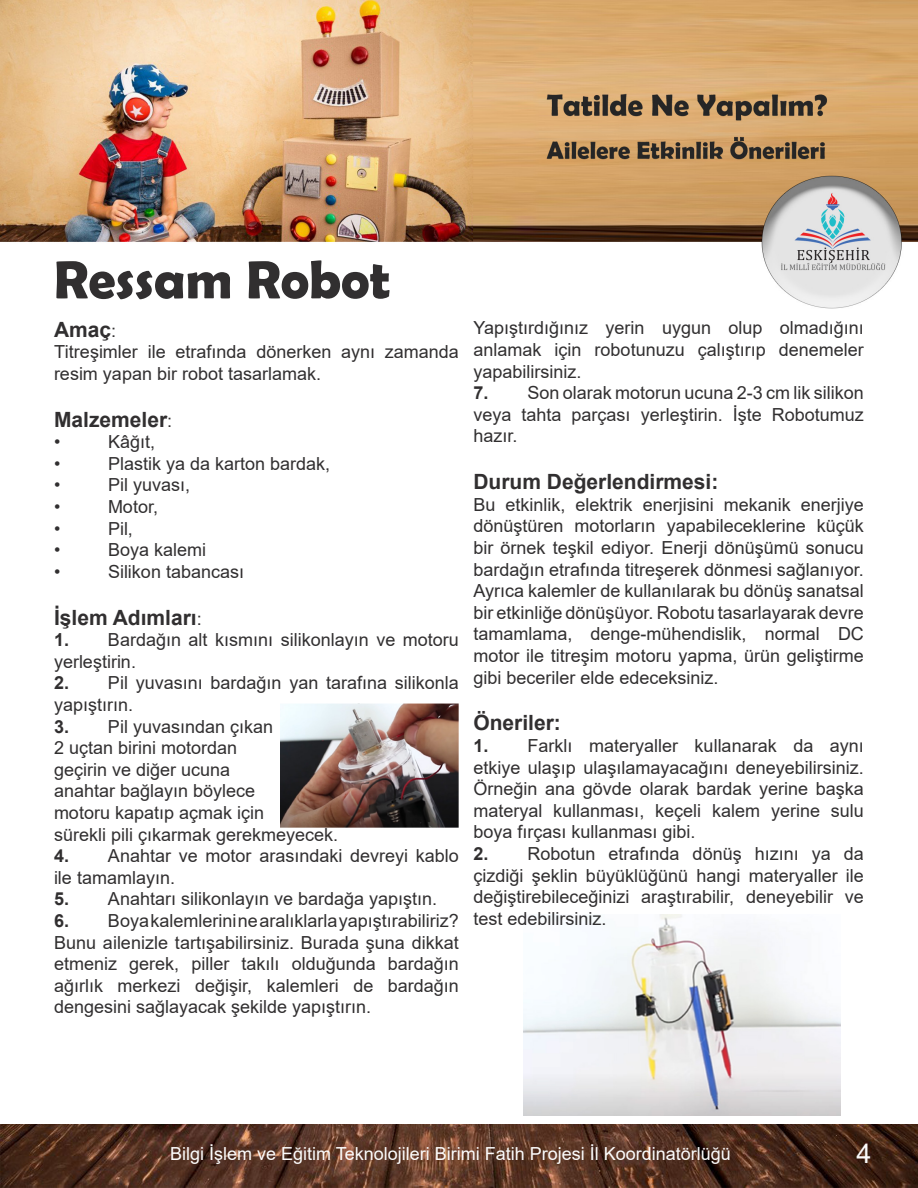
<style>
.page{position:relative;width:918px;height:1188px;background:#fff}
.page>*{position:absolute;margin:0;border:0;box-sizing:border-box;transform-origin:0 0}
.t1{font:700 54px "Berlin Sans FB Demi";color:#312f30}
.t2{font:27px "Arial";color:#fafafa}
.t3{font:700 21px "Arial";color:#312f30}
.t4{font:18px/21.6px "Arial";color:#312f30;text-align:justify}
.t5{font:18px "Arial";color:#fcfcfc}
.s1{font-weight:400;font-size:18px}
.s2{font-weight:700}
</style>
<div class="page">
<img style="left:0;top:0;width:918px;height:309px">
<img style="left:0;top:1124px;width:918px;height:64px">
<img style="left:281px;top:703px;width:178px;height:125px">
<img style="left:524px;top:914px;width:317px;height:201px">
<p class="t1" style="left:54px;top:248px;width:338px">Ressam Robot</p>
<p class="t3" style="left:54px;top:314px;width:64px">Amaç<span class="s1">:</span></p>
<p class="t4" style="left:54px;top:341px;width:406px">Titreşimler ile etrafında dönerken aynı zamanda resim yapan bir robot tasarlamak.</p>
<p class="t3" style="left:54px;top:404px;width:120px">Malzemeler<span class="s1">:</span></p>
<p class="t4" style="left:54px;top:431px;width:8px">•</p>
<p class="t4" style="left:108px;top:431px;width:49px">Kâğıt,</p>
<p class="t4" style="left:54px;top:453px;width:8px">•</p>
<p class="t4" style="left:108px;top:453px;width:224px">Plastik ya da karton bardak,</p>
<p class="t4" style="left:54px;top:474px;width:8px">•</p>
<p class="t4" style="left:108px;top:474px;width:84px">Pil yuvası,</p>
<p class="t4" style="left:54px;top:496px;width:8px">•</p>
<p class="t4" style="left:108px;top:496px;width:52px">Motor,</p>
<p class="t4" style="left:54px;top:517px;width:8px">•</p>
<p class="t4" style="left:108px;top:517px;width:27px">Pil,</p>
<p class="t4" style="left:54px;top:539px;width:8px">•</p>
<p class="t4" style="left:108px;top:539px;width:100px">Boya kalemi</p>
<p class="t4" style="left:54px;top:561px;width:8px">•</p>
<p class="t4" style="left:108px;top:561px;width:138px">Silikon tabancası</p>
<p class="t3" style="left:54px;top:602px;width:149px">İşlem Adımları<span class="s1">:</span></p>
<p class="t4" style="left:54px;top:629px;width:406px"><span class="s2">1.</span> Bardağın alt kısmını silikonlayın ve motoru yerleştirin.</p>
<p class="t4" style="left:54px;top:672px;width:406px"><span class="s2">2.</span> Pil yuvasını bardağın yan tarafına silikonla yapıştırın.</p>
<p class="t4" style="left:54px;top:715px;width:221px"><span class="s2">3.</span> Pil yuvasından çıkan</p>
<p class="t4" style="left:54px;top:737px;width:185px">2 uçtan birini motordan</p>
<p class="t4" style="left:54px;top:759px;width:178px">geçirin ve diğer ucuna</p>
<p class="t4" style="left:54px;top:780px;width:203px">anahtar bağlayın böylece</p>
<p class="t4" style="left:54px;top:802px;width:212px">motoru kapatıp açmak için</p>
<p class="t4" style="left:54px;top:823px;width:286px">sürekli pili çıkarmak gerekmeyecek.</p>
<p class="t4" style="left:54px;top:845px;width:406px"><span class="s2">4.</span> Anahtar ve motor arasındaki devreyi kablo ile tamamlayın.</p>
<p class="t4" style="left:54px;top:888px;width:385px"><span class="s2">5.</span> Anahtarı silikonlayın ve bardağa yapıştın.</p>
<p class="t4" style="left:54px;top:910px;width:406px"><span class="s2">6.</span> Boya kalemlerini ne aralıklarla yapıştırabiliriz?<br>Bunu ailenizle tartışabilirsiniz. Burada şuna dikkat etmeniz gerek, piller takılı olduğunda bardağın ağırlık merkezi değişir, kalemleri de bardağın dengesini sağlayacak şekilde yapıştırın.</p>
<p class="t4" style="left:473px;top:317px;width:392px">Yapıştırdığınız yerin uygun olup olmadığını anlamak için robotunuzu çalıştırıp denemeler yapabilirsiniz.</p>
<p class="t4" style="left:473px;top:382px;width:392px"><span class="s2">7.</span> Son olarak motorun ucuna 2-3 cm lik silikon veya tahta parçası yerleştirin. İşte Robotumuz hazır.</p>
<p class="t3" style="left:473px;top:467px;width:247px">Durum Değerlendirmesi:</p>
<p class="t4" style="left:473px;top:494px;width:392px">Bu etkinlik, elektrik enerjisini mekanik enerjiye dönüştüren motorların yapabileceklerine küçük bir örnek teşkil ediyor. Enerji dönüşümü sonucu bardağın etrafında titreşerek dönmesi sağlanıyor.<br>Ayrıca kalemler de kullanılarak bu dönüş sanatsal bir etkinliğe dönüşüyor. Robotu tasarlayarak devre tamamlama, denge-mühendislik, normal DC motor ile titreşim motoru yapma, ürün geliştirme gibi beceriler elde edeceksiniz.</p>
<p class="t3" style="left:473px;top:708px;width:89px">Öneriler:</p>
<p class="t4" style="left:473px;top:735px;width:392px"><span class="s2">1.</span> Farklı materyaller kullanarak da aynı etkiye ulaşıp ulaşılamayacağını deneyebilirsiniz.<br>Örneğin ana gövde olarak bardak yerine başka materyal kullanması, keçeli kalem yerine sulu boya fırçası kullanması gibi.</p>
<p class="t4" style="left:473px;top:843px;width:392px"><span class="s2">2.</span> Robotun etrafında dönüş hızını ya da çizdiği şeklin büyüklüğünü hangi materyaller ile değiştirebileceğinizi araştırabilir, deneyebilir ve test edebilirsiniz.</p>
<p class="t5" style="left:170px;top:1142px;width:562px">Bilgi İşlem ve Eğitim Teknolojileri Birimi Fatih Projesi İl Koordinatörlüğü</p>
<h2 class="t2" style="left:856px;top:1135px;width:17px">4</h2>
</div>
